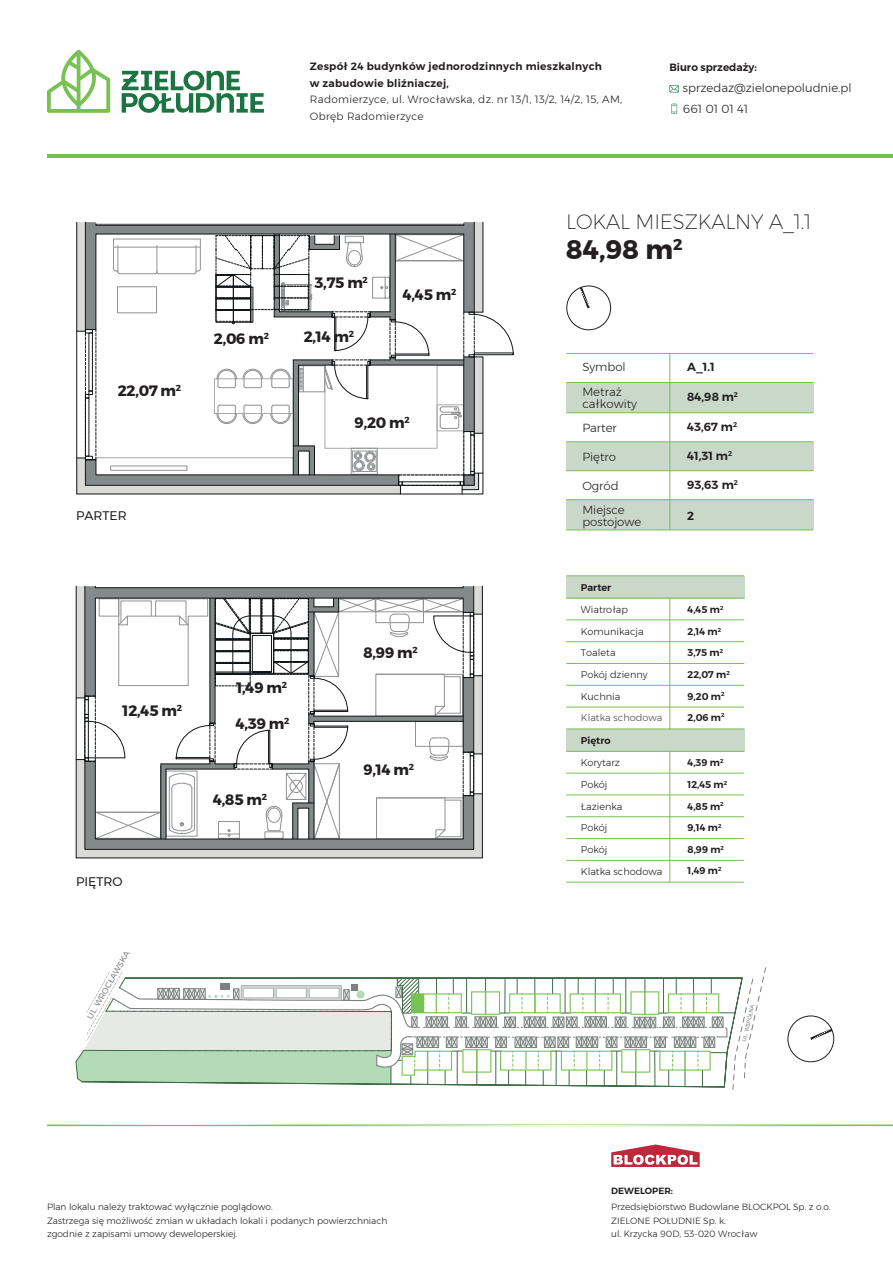
<style>
.page{position:relative;width:893px;height:1263px;background:#fff}
.page>*{position:absolute;margin:0;border:0;box-sizing:border-box;transform-origin:0 0}
.t1{font:700 26.7px "Montserrat";color:#231f20}
.t2{font:200 20.25px "Montserrat";letter-spacing:-.01em;color:#231f20}
.t3{font:700 15px "Montserrat";letter-spacing:-.02em;color:#231f20}
.t4{font:12.45px "Montserrat";color:#231f20}
.t5{font:300 11.7px/21px "Montserrat";color:#231f20}
.t6{font:600 11.7px "Montserrat";color:#231f20}
.t7{font:300 10.5px/16.5px "Montserrat";letter-spacing:.025em;color:#231f20}
.t8{font:600 10.5px/16.5px "Montserrat";letter-spacing:.025em;color:#231f20}
.t9{font:600 10.5px "Montserrat";color:#231f20}
.t10{font:300 9.75px "Montserrat";color:#231f20}
.t11{font:600 9.75px/21px "Montserrat";color:#231f20}
.t12{font:300 9.75px "Montserrat";color:#4d5050}
.t13{font:300 9px/13.5px "Montserrat";color:#231f20}
.t14{font:600 9px "Montserrat";color:#231f20}
.t15{font:8.1px "Montserrat";color:#7e8182}
.t16{font:5.4px "Montserrat";color:#7e8182}
</style>
<div class="page">
<svg style="left:47px;top:50px;width:63px;height:63px"></svg>
<svg style="left:122px;top:71px;width:142px;height:42px"></svg>
<svg style="left:671px;top:104px;width:6px;height:10px"></svg>
<svg style="left:669px;top:85px;width:10px;height:7px"></svg>
<div style="left:566px;top:382px;width:247px;height:31px;background:#c9d8c8"></div>
<div style="left:566px;top:442px;width:247px;height:29px;background:#c9d8c8"></div>
<div style="left:566px;top:500px;width:247px;height:30px;background:#c9d8c8"></div>
<hr style="left:669px;top:353px;width:1px;height:177px;background:#78c153">
<hr style="left:566px;top:470px;width:247px;height:1px;background:#78c153">
<hr style="left:566px;top:499px;width:247px;height:1px;background:#78c153">
<hr style="left:566px;top:530px;width:247px;height:1px;background:#78c153">
<hr style="left:566px;top:441px;width:247px;height:1px;background:#78c153">
<hr style="left:566px;top:412px;width:247px;height:1px;background:#78c153">
<hr style="left:566px;top:382px;width:247px;height:1px;background:#78c153">
<hr style="left:566px;top:353px;width:247px;height:1px;background:#78c153">
<div style="left:566px;top:286px;width:45px;height:44px;border:1px solid #231f20;border-radius:50%"></div>
<svg style="left:580px;top:287px;width:10px;height:21px"></svg>
<div style="left:566px;top:729px;width:178px;height:22px;background:#c9d8c8"></div>
<div style="left:566px;top:576px;width:178px;height:22px;background:#c9d8c8"></div>
<hr style="left:669px;top:598px;width:1px;height:131px;background:#78c153">
<hr style="left:566px;top:728px;width:178px;height:1px;background:#78c153">
<hr style="left:566px;top:663px;width:178px;height:1px;background:#78c153">
<hr style="left:566px;top:619px;width:178px;height:1px;background:#78c153">
<hr style="left:566px;top:641px;width:178px;height:1px;background:#78c153">
<hr style="left:566px;top:685px;width:178px;height:1px;background:#78c153">
<hr style="left:566px;top:707px;width:178px;height:1px;background:#78c153">
<hr style="left:566px;top:598px;width:178px;height:1px;background:#78c153">
<hr style="left:669px;top:751px;width:1px;height:131px;background:#78c153">
<hr style="left:566px;top:882px;width:178px;height:1px;background:#78c153">
<hr style="left:566px;top:816px;width:178px;height:1px;background:#78c153">
<hr style="left:566px;top:773px;width:178px;height:1px;background:#78c153">
<hr style="left:566px;top:794px;width:178px;height:1px;background:#78c153">
<hr style="left:566px;top:838px;width:178px;height:1px;background:#78c153">
<hr style="left:566px;top:860px;width:178px;height:1px;background:#78c153">
<hr style="left:566px;top:751px;width:178px;height:1px;background:#78c153">
<hr style="left:566px;top:575px;width:178px;height:1px;background:#78c153">
<div style="left:787px;top:1015px;width:47px;height:47px;border:1px solid #231f20;border-radius:50%"></div>
<svg style="left:810px;top:1028px;width:22px;height:12px"></svg>
<svg style="left:77px;top:221px;width:437px;height:273px"></svg>
<svg style="left:76px;top:585px;width:406px;height:273px"></svg>
<svg style="left:611px;top:1144px;width:89px;height:23px"></svg>
<svg style="left:47px;top:1124px;width:846px;height:2px;background:#b4dc9f"></svg>
<svg style="left:76px;top:967px;width:690px;height:123px"></svg>
<hr style="left:47px;top:155px;width:846px;height:3px;background:#78c153">
<p class="t8" style="left:310px;top:58px;width:294px">Zespół 24 budynków jednorodzinnych mieszkalnych w zabudowie bliźniaczej,</p>
<p class="t7" style="left:310px;top:91px;width:314px">Radomierzyce, ul. Wrocławska, dz. nr 13/1, 13/2, 14/2, 15, AM,<br>Obręb Radomierzyce</p>
<p class="t5" style="left:683px;top:77px;width:170px">sprzedaz@zielonepoludnie.pl<br>661 01 01 41</p>
<p class="t9" style="left:669px;top:59px;width:89px">Biuro sprzedaży:</p>
<h3 class="t3" style="left:118px;top:379px;width:65px">22,07 m<sup>2</sup></h3>
<h3 class="t4" style="left:76px;top:506px;width:52px">PARTER</h3>
<h3 class="t3" style="left:315px;top:270px;width:55px">3,75 m<sup>2</sup></h3>
<h3 class="t3" style="left:214px;top:326px;width:57px">2,06 m<sup>2</sup></h3>
<h3 class="t3" style="left:304px;top:325px;width:52px">2,14 m<sup>2</sup></h3>
<h3 class="t3" style="left:403px;top:283px;width:55px">4,45 m<sup>2</sup></h3>
<h3 class="t3" style="left:355px;top:410px;width:57px">9,20 m<sup>2</sup></h3>
<h3 class="t3" style="left:123px;top:699px;width:61px">12,45 m<sup>2</sup></h3>
<h3 class="t4" style="left:76px;top:872px;width:48px">PIĘTRO</h3>
<p class="t15" style="left:84px;top:1015px;width:78px;rotate:-60deg">UL. WROCŁAWSKA</p>
<h3 class="t3" style="left:236px;top:675px;width:52px">1,49 m<sup>2</sup></h3>
<h3 class="t3" style="left:236px;top:711px;width:55px">4,39 m<sup>2</sup></h3>
<h3 class="t3" style="left:213px;top:787px;width:55px">4,85 m<sup>2</sup></h3>
<h3 class="t3" style="left:363px;top:641px;width:56px">8,99 m<sup>2</sup></h3>
<h3 class="t3" style="left:363px;top:758px;width:52px">9,14 m<sup>2</sup></h3>
<p class="t13" style="left:47px;top:1200px;width:342px">Plan lokalu należy traktować wyłącznie poglądowo.<br>Zastrzega się możliwość zmian w układach lokali i podanych powierzchniach zgodnie z zapisami umowy deweloperskiej.</p>
<h2 class="t2" style="left:566px;top:207px;width:247px">LOKAL MIESZKALNY A_1.1</h2>
<h1 class="t1" style="left:566px;top:228px;width:118px">84,98 m<sup>2</sup></h1>
<p class="t5" style="left:582px;top:356px;width:45px">Symbol</p>
<p class="t5" style="left:582px;top:386px;width:56px;line-height:12px">Metraż całkowity</p>
<p class="t5" style="left:582px;top:417px;width:36px">Parter</p>
<p class="t5" style="left:582px;top:446px;width:35px">Piętro</p>
<p class="t5" style="left:582px;top:474px;width:44px;line-height:23.2px">Ogród<br>Miejsce</p>
<p class="t5" style="left:582px;top:511px;width:61px">postojowe</p>
<p class="t11" style="left:581px;top:577px;width:32px">Parter</p>
<p class="t10" style="left:581px;top:602px;width:49px">Wiatrołap</p>
<p class="t10" style="left:581px;top:624px;width:64px">Komunikacja</p>
<p class="t10" style="left:581px;top:646px;width:36px">Toaleta</p>
<p class="t10" style="left:581px;top:667px;width:68px">Pokój dzienny</p>
<p class="t10" style="left:581px;top:689px;width:41px">Kuchnia</p>
<p class="t12" style="left:581px;top:710px;width:83px">Klatka schodowa</p>
<p class="t11" style="left:581px;top:730px;width:31px">Piętro</p>
<p class="t10" style="left:581px;top:756px;width:41px">Korytarz</p>
<p class="t10" style="left:581px;top:777px;width:28px">Pokój</p>
<p class="t10" style="left:581px;top:799px;width:43px">Łazienka</p>
<p class="t10" style="left:581px;top:820px;width:28px">Pokój</p>
<p class="t10" style="left:581px;top:842px;width:28px">Pokój</p>
<p class="t10" style="left:581px;top:864px;width:83px">Klatka schodowa</p>
<p class="t6" style="left:687px;top:357px;width:29px">A_1.1</p>
<p class="t6" style="left:687px;top:388px;width:52px">84,98 m<sup>2</sup></p>
<p class="t6" style="left:687px;top:417px;width:51px">43,67 m<sup>2</sup></p>
<p class="t6" style="left:687px;top:446px;width:46px">41,31 m<sup>2</sup></p>
<p class="t6" style="left:687px;top:476px;width:52px">93,63 m<sup>2</sup></p>
<p class="t6" style="left:687px;top:506px;width:8px">2</p>
<p class="t11" style="left:687px;top:599px;width:37px">4,45 m<sup>2</sup></p>
<p class="t11" style="left:687px;top:642px;width:37px">3,75 m<sup>2</sup></p>
<p class="t11" style="left:687px;top:664px;width:44px">22,07 m<sup>2</sup></p>
<p class="t11" style="left:687px;top:686px;width:38px">9,20 m<sup>2<br></sup>2,06 m<sup>2</sup></p>
<p class="t11" style="left:687px;top:621px;width:35px">2,14 m<sup>2</sup></p>
<p class="t11" style="left:687px;top:752px;width:37px">4,39 m<sup>2</sup></p>
<p class="t11" style="left:687px;top:796px;width:38px">4,85 m<sup>2</sup></p>
<p class="t11" style="left:687px;top:817px;width:35px">9,14 m<sup>2</sup></p>
<p class="t11" style="left:687px;top:839px;width:38px">8,99 m<sup>2<br></sup>1,49 m<sup>2</sup></p>
<p class="t11" style="left:687px;top:774px;width:41px">12,45 m<sup>2</sup></p>
<p class="t16" style="left:740px;top:1040px;width:39px;rotate:-77deg">UL. WSPÓLNA</p>
<p class="t14" style="left:611px;top:1183px;width:63px">DEWELOPER:</p>
<p class="t13" style="left:611px;top:1200px;width:221px">Przedsiębiorstwo Budowlane BLOCKPOL Sp. z o.o.<br>ZIELONE POŁUDNIE Sp. k.<br>ul. Krzycka 90D, 53-020 Wrocław</p>
</div>
